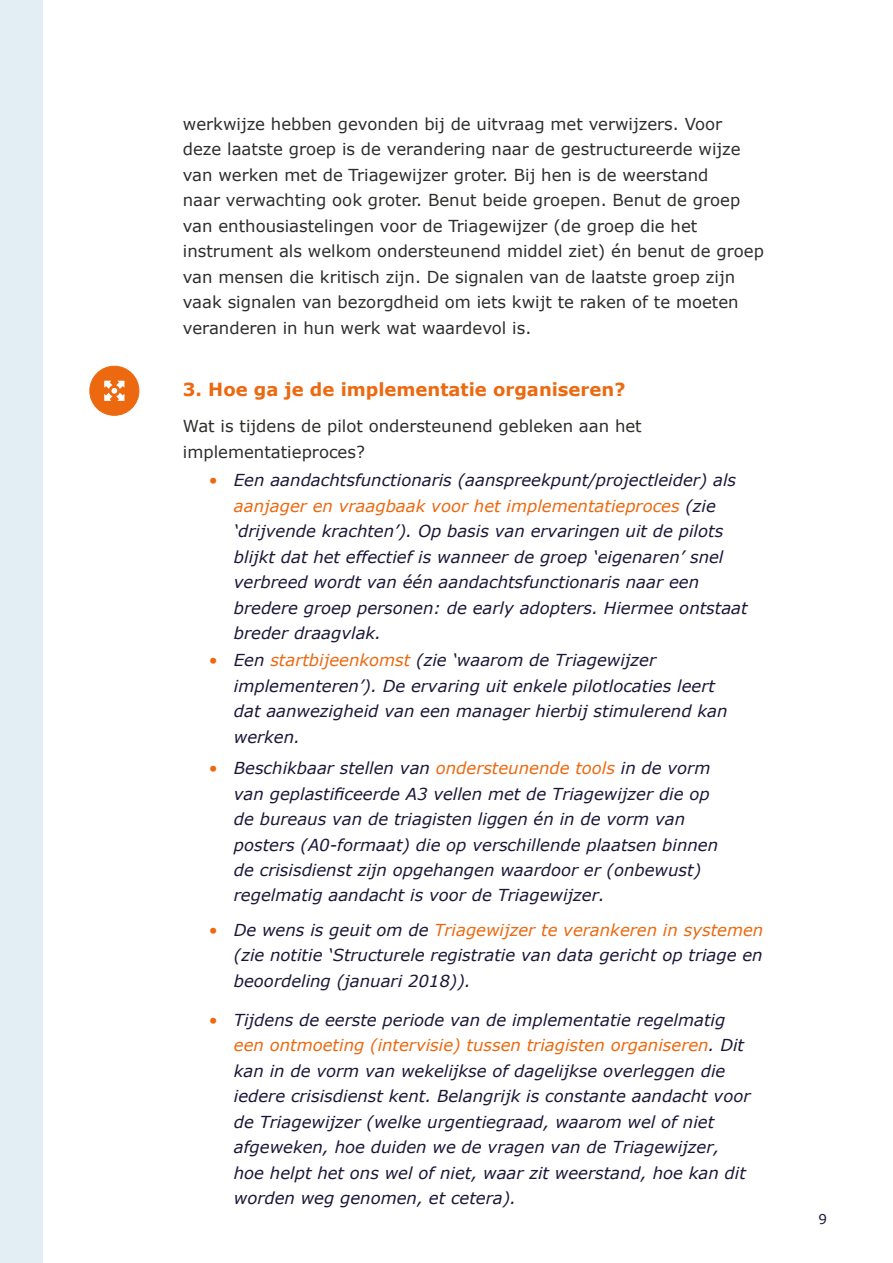
<style>
.page{position:relative;width:893px;height:1263px;background:#fff}
.page>*{position:absolute;margin:0;border:0;box-sizing:border-box;transform-origin:0 0}
.t1{font:700 18px "Verdana";color:#ec6910}
.t2{font:italic 16.5px/25.5px "Verdana";color:#1d1737}
.t3{font:16.5px/25.5px "Verdana";color:#2d2d2c}
.t4{font:13.5px "Verdana";color:#1d1737}
.s1{color:#ec6910}
</style>
<div class="page">
<div style="left:0;top:0;width:43px;height:1263px;background:#e2edf4"></div>
<div style="left:90px;top:366px;width:49px;height:49px;background:#ec6910;border-radius:50%"></div>
<div style="left:89px;top:366px;width:50px;height:50px;border:1px solid #ec6910;border-radius:50%"></div>
<svg style="left:104px;top:381px;width:20px;height:20px"></svg>
<p class="t3" style="left:183px;top:111px;width:583px">werkwijze hebben gevonden bij de uitvraag met verwijzers. Voor deze laatste groep is de verandering naar de gestructureerde wijze van werken met de Triagewijzer groter. Bij hen is de weerstand<br>naar verwachting ook groter. Benut beide groepen. Benut de groep van enthousiastelingen voor de Triagewijzer (de groep die het instrument als welkom ondersteunend middel ziet) én benut de groep van mensen die kritisch zijn. De signalen van de laatste groep zijn vaak signalen van bezorgdheid om iets kwijt te raken of te moeten veranderen in hun werk wat waardevol is.</p>
<p class="t1" style="left:183px;top:377px;width:444px">3. Hoe ga je de implementatie organiseren?</p>
<p class="t3" style="left:183px;top:413px;width:460px">Wat is tijdens de pilot ondersteunend gebleken aan het implementatieproces?</p>
<p class="t2" style="left:234px;top:467px;width:515px;text-indent:-26px"><span class="s1">•</span> Een aandachtsfunctionaris (aanspreekpunt/projectleider) als <span class="s1">aanjager en vraagbaak voor het implementatieproces</span> (zie ‘drijvende krachten’). Op basis van ervaringen uit de pilots blijkt dat het effectief is wanneer de groep ‘eigenaren’ snel verbreed wordt van één aandachtsfunctionaris naar een bredere groep personen: de early adopters. Hiermee ontstaat breder draagvlak.</p>
<p class="t2" style="left:234px;top:647px;width:495px;text-indent:-26px"><span class="s1">•</span> Een <span class="s1">startbijeenkomst</span> (zie ‘waarom de Triagewijzer implementeren’). De ervaring uit enkele pilotlocaties leert dat aanwezigheid van een manager hierbij stimulerend kan werken.</p>
<p class="t2" style="left:234px;top:755px;width:486px;text-indent:-26px"><span class="s1">•</span> Beschikbaar stellen van <span class="s1">ondersteunende tools</span> in de vorm van geplastificeerde A3 vellen met de Triagewijzer die op de bureaus van de triagisten liggen én in de vorm van posters (A0-formaat) die op verschillende plaatsen binnen de crisisdienst zijn opgehangen waardoor er (onbewust) regelmatig aandacht is voor de Triagewijzer.</p>
<p class="t2" style="left:234px;top:917px;width:531px;text-align:justify;text-indent:-25px"><span class="s1">•</span> De wens is geuit om de <span class="s1">Triagewijzer te verankeren in systemen </span>(zie notitie ‘Structurele registratie van data gericht op triage en beoordeling (januari 2018)).</p>
<p class="t2" style="left:234px;top:1007px;width:518px;text-indent:-26px"><span class="s1">•</span> Tijdens de eerste periode van de implementatie regelmatig <span class="s1">een ontmoeting (intervisie) tussen triagisten organiseren</span>. Dit kan in de vorm van wekelijkse of dagelijkse overleggen die iedere crisisdienst kent. Belangrijk is constante aandacht voor de Triagewijzer (welke urgentiegraad, waarom wel of niet afgeweken, hoe duiden we de vragen van de Triagewijzer, hoe helpt het ons wel of niet, waar zit weerstand, hoe kan dit worden weg genomen, et cetera).</p>
<p class="t4" style="left:819px;top:1210px;width:10px">9</p>
</div>
